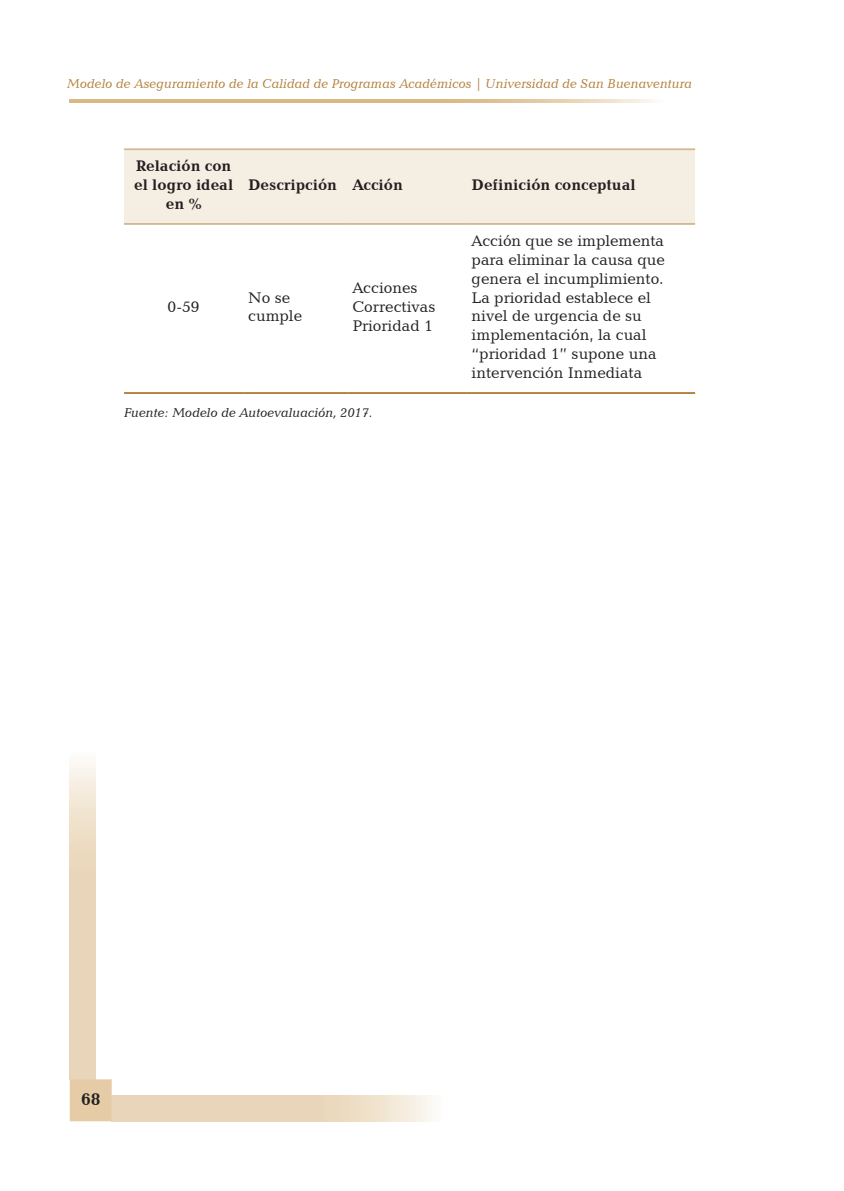
<style>
.page{position:relative;width:844px;height:1191px;background:#fff}
.page>*{position:absolute;margin:0;border:0;box-sizing:border-box;transform-origin:0 0}
.t1{font:700 17.5px "Candida BT";color:#231f20}
.t2{font:15.75px/18.9px "Candida BT";color:#231f20}
.t3{font:700 15.75px/18.9px "Candida BT";color:#231f20;text-align:center}
.t4{font:italic 13.12px "Candida BT";color:#b3803b}
.t5{font:italic 13.12px "Candida BT";color:#231f20}
</style>
<div class="page">
<svg style="left:70px;top:99px;width:584px;height:4px;background:#dec094"></svg>
<svg style="left:112px;top:1095px;width:320px;height:4px"></svg>
<svg style="left:112px;top:1099px;width:320px;height:4px"></svg>
<svg style="left:112px;top:1104px;width:320px;height:3px"></svg>
<svg style="left:112px;top:1108px;width:320px;height:4px"></svg>
<svg style="left:112px;top:1113px;width:320px;height:3px"></svg>
<svg style="left:112px;top:1117px;width:320px;height:4px"></svg>
<svg style="left:70px;top:761px;width:3px;height:318px"></svg>
<svg style="left:74px;top:761px;width:4px;height:318px"></svg>
<svg style="left:79px;top:761px;width:3px;height:318px"></svg>
<svg style="left:83px;top:761px;width:4px;height:318px"></svg>
<svg style="left:88px;top:761px;width:3px;height:318px"></svg>
<svg style="left:92px;top:761px;width:4px;height:318px"></svg>
<div style="left:70px;top:1079px;width:42px;height:42px;background:#e5cca6"></div>
<div style="left:124px;top:150px;width:570px;height:73px;background:#f5eee3"></div>
<hr style="left:124px;top:392px;width:119px;height:1px;background:#b3803b">
<hr style="left:124px;top:393px;width:119px;height:1px;background:#b3803b">
<hr style="left:243px;top:392px;width:104px;height:1px;background:#b3803b">
<hr style="left:243px;top:393px;width:104px;height:1px;background:#b3803b">
<hr style="left:347px;top:392px;width:119px;height:1px;background:#b3803b">
<hr style="left:347px;top:393px;width:119px;height:1px;background:#b3803b">
<hr style="left:466px;top:392px;width:228px;height:1px;background:#b3803b">
<hr style="left:466px;top:393px;width:228px;height:1px;background:#b3803b">
<hr style="left:124px;top:149px;width:119px;height:1px;background:#d4b68f">
<hr style="left:243px;top:149px;width:104px;height:1px;background:#d4b68f">
<hr style="left:347px;top:149px;width:119px;height:1px;background:#d4b68f">
<hr style="left:466px;top:149px;width:228px;height:1px;background:#d4b68f">
<hr style="left:124px;top:223px;width:119px;height:1px;background:#d4b68f">
<hr style="left:124px;top:224px;width:119px;height:1px;background:#d4b68f">
<hr style="left:243px;top:223px;width:104px;height:1px;background:#d4b68f">
<hr style="left:243px;top:224px;width:104px;height:1px;background:#d4b68f">
<hr style="left:347px;top:223px;width:119px;height:1px;background:#d4b68f">
<hr style="left:347px;top:224px;width:119px;height:1px;background:#d4b68f">
<hr style="left:466px;top:223px;width:228px;height:1px;background:#d4b68f">
<hr style="left:466px;top:224px;width:228px;height:1px;background:#d4b68f">
<p class="t4" style="left:67px;top:76px;width:626px">Modelo de Aseguramiento de la Calidad de Programas Académicos | Universidad de San Buenaventura</p>
<p class="t3" style="left:134px;top:156px;width:101px">Relación con el logro ideal en %</p>
<p class="t3" style="left:248px;top:175px;width:156px">Descripción Acción</p>
<p class="t3" style="left:471px;top:175px;width:166px">Definición conceptual</p>
<p class="t2" style="left:167px;top:297px;width:34px">0-59</p>
<p class="t2" style="left:248px;top:287px;width:55px">No se cumple</p>
<p class="t2" style="left:352px;top:278px;width:84px">Acciones<br>Correctivas<br>Prioridad 1</p>
<p class="t5" style="left:124px;top:404px;width:250px">Fuente: Modelo de Autoevaluación, 2017.</p>
<p class="t2" style="left:471px;top:231px;width:195px">Acción que se implementa para eliminar la causa que genera el incumplimiento.<br>La prioridad establece el nivel de urgencia de su implementación, la cual “prioridad 1” supone una intervención Inmediata</p>
<p class="t1" style="left:81px;top:1088px;width:21px">68</p>
</div>
